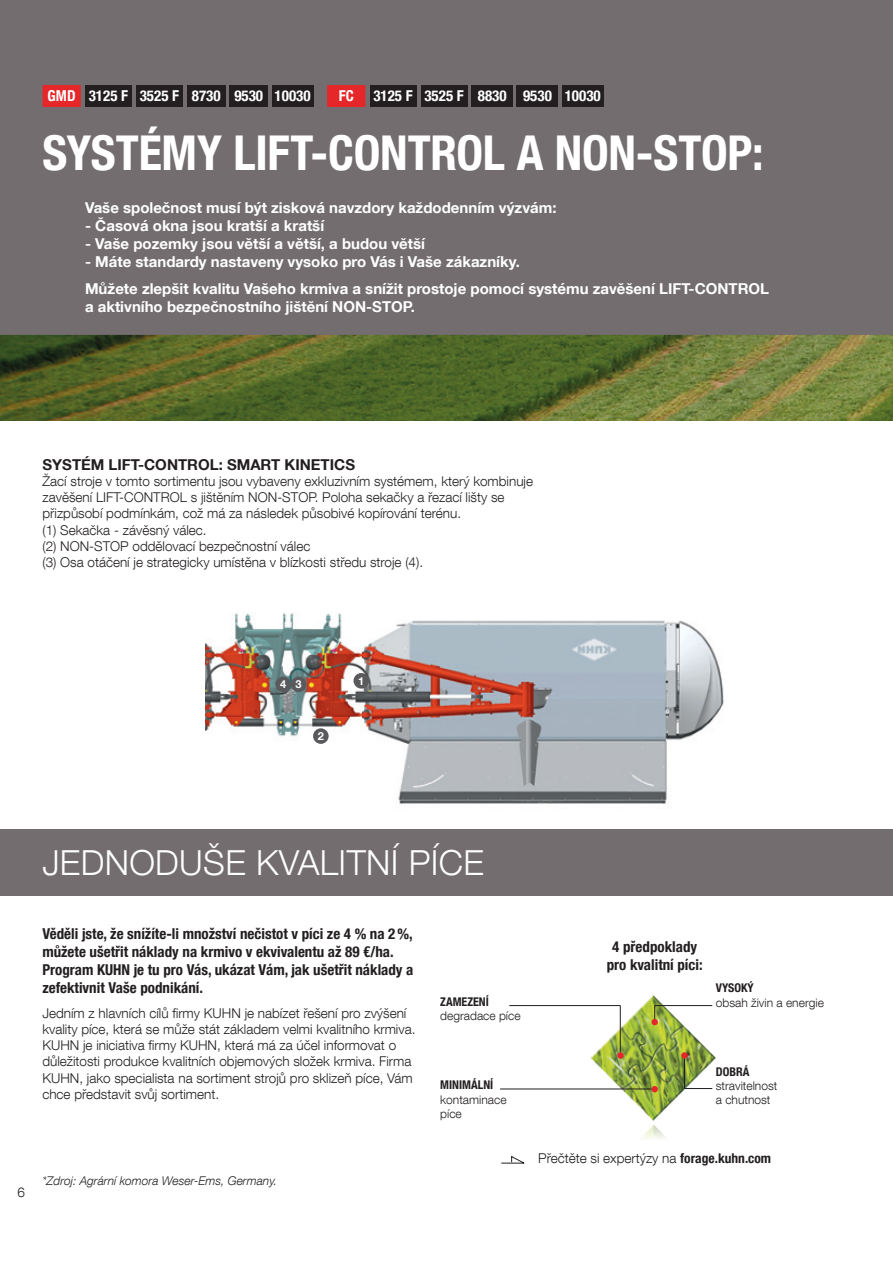
<style>
.page{position:relative;width:893px;height:1263px;background:#fff}
.page>*{position:absolute;margin:0;border:0;box-sizing:border-box;transform-origin:0 0}
.t1{font:700 condensed 48px "Helvetica Neue LT Com";letter-spacing:-.005em;color:#fff}
.t2{font:300 34.5px "Helvetica Neue LT Com";letter-spacing:.01em;color:#fff}
.t3{font:700 15px/26.5px "Helvetica Neue LT Com";color:#fff}
.t4{font:700 condensed 15px/18px "Helvetica Neue LT Com";color:#231f20}
.t5{font:700 condensed 15px "Helvetica Neue LT Com";color:#fff}
.t6{font:700 15px "Helvetica Neue LT Com";color:#231f20}
.t7{font:300 13.5px/16.2px "Helvetica Neue LT Com";color:#231f20}
.t8{font:300 12px/14.4px "Helvetica Neue LT Com";color:#231f20}
.t9{font:italic 300 12px "Helvetica Neue LT Com";color:#231f20}
.t10{font:700 condensed 12px "Helvetica Neue LT Com";color:#231f20}
.t11{font:700 10.95px "Helvetica Neue LT Com";color:#fff}
.s1{font-weight:700;font-stretch:condensed}
</style>
<div class="page">
<img style="left:0;top:335px;width:893px;height:86px">
<img style="left:582px;top:995px;width:134px;height:124px">
<img style="left:642px;top:1119px;width:24px;height:20px">
<div style="left:651px;top:1019px;width:7px;height:6px;background:#e52729;border-radius:50%"></div>
<div style="left:651px;top:1086px;width:7px;height:6px;background:#e52729;border-radius:50%"></div>
<svg style="left:617px;top:1052px;width:7px;height:7px"></svg>
<svg style="left:681px;top:1052px;width:7px;height:7px"></svg>
<img style="left:206px;top:612px;width:518px;height:192px">
<div style="left:275px;top:677px;width:16px;height:15px;background:#5a5a5c;border-radius:50%"></div>
<div style="left:353px;top:673px;width:16px;height:16px;background:#5a5a5c;border-radius:50%"></div>
<div style="left:291px;top:677px;width:15px;height:15px;background:#5a5a5c;border-radius:50%"></div>
<div style="left:313px;top:728px;width:16px;height:16px;background:#5a5a5c;border-radius:50%"></div>
<hr style="left:655px;top:1005px;width:57px;height:1px;background:#231f20">
<hr style="left:509px;top:1005px;width:111px;height:1px;background:#231f20">
<hr style="left:500px;top:1089px;width:151px;height:1px;background:#231f20">
<svg style="left:684px;top:1059px;width:28px;height:30px"></svg>
<hr style="left:620px;top:1006px;width:1px;height:46px;background:#231f20">
<svg style="left:654px;top:1005px;width:1px;height:14px"></svg>
<div style="left:0;top:0;width:893px;height:335px;background:#736d6f"></div>
<div style="left:85px;top:85px;width:47px;height:22px;background:#231f20"></div>
<div style="left:370px;top:85px;width:46px;height:22px;background:#231f20"></div>
<div style="left:136px;top:85px;width:47px;height:22px;background:#231f20"></div>
<div style="left:421px;top:85px;width:46px;height:22px;background:#231f20"></div>
<div style="left:187px;top:85px;width:38px;height:22px;background:#231f20"></div>
<div style="left:230px;top:85px;width:38px;height:22px;background:#231f20"></div>
<div style="left:272px;top:85px;width:41px;height:22px;background:#231f20"></div>
<div style="left:472px;top:85px;width:41px;height:22px;background:#231f20"></div>
<div style="left:517px;top:85px;width:41px;height:22px;background:#231f20"></div>
<div style="left:562px;top:85px;width:41px;height:22px;background:#231f20"></div>
<div style="left:0;top:830px;width:893px;height:66px;background:#736d6f"></div>
<svg style="left:501px;top:1156px;width:24px;height:7px"></svg>
<p class="t5" style="left:48px;top:87px;width:30px">GMD</p>
<p class="t5" style="left:339px;top:87px;width:17px">FC</p>
<p class="t5" style="left:89px;top:87px;width:223px">3125 F 3525 F 8730 9530 10030</p>
<p class="t5" style="left:373px;top:87px;width:229px">3125 F 3525 F 8830 9530 10030</p>
<h1 class="t1" style="left:43px;top:125px;width:723px">SYSTÉMY LIFT-CONTROL A NON-STOP:</h1>
<p class="t3" style="left:85px;top:194px;width:473px">Vaše společnost musí být zisková navzdory každodenním výzvám:</p>
<p class="t3" style="left:85px;top:212px;width:241px">- Časová okna jsou kratší a kratší</p>
<p class="t3" style="left:85px;top:230px;width:342px">- Vaše pozemky jsou větší a větší, a budou větší</p>
<p class="t3" style="left:85px;top:248px;width:686px">- Máte standardy nastaveny vysoko pro Vás i Vaše zákazníky.<br>Můžete zlepšit kvalitu Vašeho krmiva a snížit prostoje pomocí systému zavěšení LIFT-CONTROL</p>
<p class="t3" style="left:85px;top:293px;width:332px">a aktivního bezpečnostního jištění NON-STOP.</p>
<p class="t6" style="left:43px;top:455px;width:314px">SYSTÉM LIFT-CONTROL: SMART KINETICS</p>
<p class="t7" style="left:43px;top:473px;width:492px">Žací stroje v tomto sortimentu jsou vybaveny exkluzivním systémem, který kombinuje zavěšení LIFT-CONTROL s jištěním NON-STOP. Poloha sekačky a řezací lišty se přizpůsobí podmínkám, což má za následek působivé kopírování terénu.<br>(1) Sekačka - závěsný válec.<br>(2) NON-STOP oddělovací bezpečnostní válec<br>(3) Osa otáčení je strategicky umístěna v blízkosti středu stroje (4).</p>
<p class="t11" style="left:280px;top:677px;width:8px">4</p>
<p class="t11" style="left:358px;top:674px;width:8px">1</p>
<p class="t11" style="left:296px;top:677px;width:8px">3</p>
<p class="t11" style="left:318px;top:729px;width:8px">2</p>
<h2 class="t2" style="left:42px;top:842px;width:443px">JEDNODUŠE KVALITNÍ PÍCE</h2>
<p class="t4" style="left:42px;top:925px;width:373px">Věděli jste, že snížíte-li množství nečistot v píci ze 4 % na 2%, můžete ušetřit náklady na krmivo v ekvivalentu až 89 €/ha.<br>Program KUHN je tu pro Vás, ukázat Vám, jak ušetřit náklady a zefektivnit Vaše podnikání.</p>
<p class="t7" style="left:42px;top:1005px;width:375px">Jedním z hlavních cílů firmy KUHN je nabízet řešení pro zvýšení kvality píce, která se může stát základem velmi kvalitního krmiva.<br>KUHN je iniciativa firmy KUHN, která má za účel informovat o důležitosti produkce kvalitních objemových složek krmiva. Firma KUHN, jako specialista na sortiment strojů pro sklizeň píce, Vám chce představit svůj sortiment.</p>
<p class="t7" style="left:18px;top:1184px;width:9px">6</p>
<p class="t9" style="left:42px;top:1173px;width:236px">*Zdroj: Agrární komora Weser-Ems, Germany.</p>
<p class="t10" style="left:440px;top:994px;width:50px">ZAMEZENÍ</p>
<p class="t8" style="left:440px;top:1008px;width:82px">degradace píce</p>
<p class="t10" style="left:440px;top:1078px;width:55px">MINIMÁLNÍ</p>
<p class="t8" style="left:440px;top:1092px;width:68px">kontaminace píce</p>
<p class="t4" style="left:607px;top:938px;width:98px;text-align:center">4 předpoklady pro kvalitní píci:</p>
<p class="t10" style="left:716px;top:981px;width:39px">VYSOKÝ</p>
<p class="t8" style="left:716px;top:995px;width:110px">obsah živin a energie</p>
<p class="t10" style="left:716px;top:1064px;width:35px">DOBRÁ</p>
<p class="t8" style="left:716px;top:1078px;width:63px">stravitelnost a chutnost</p>
<p class="t7" style="left:538px;top:1150px;width:234px">Přečtěte si expertýzy na <span class="s1">forage.kuhn.com</span></p>
</div>
